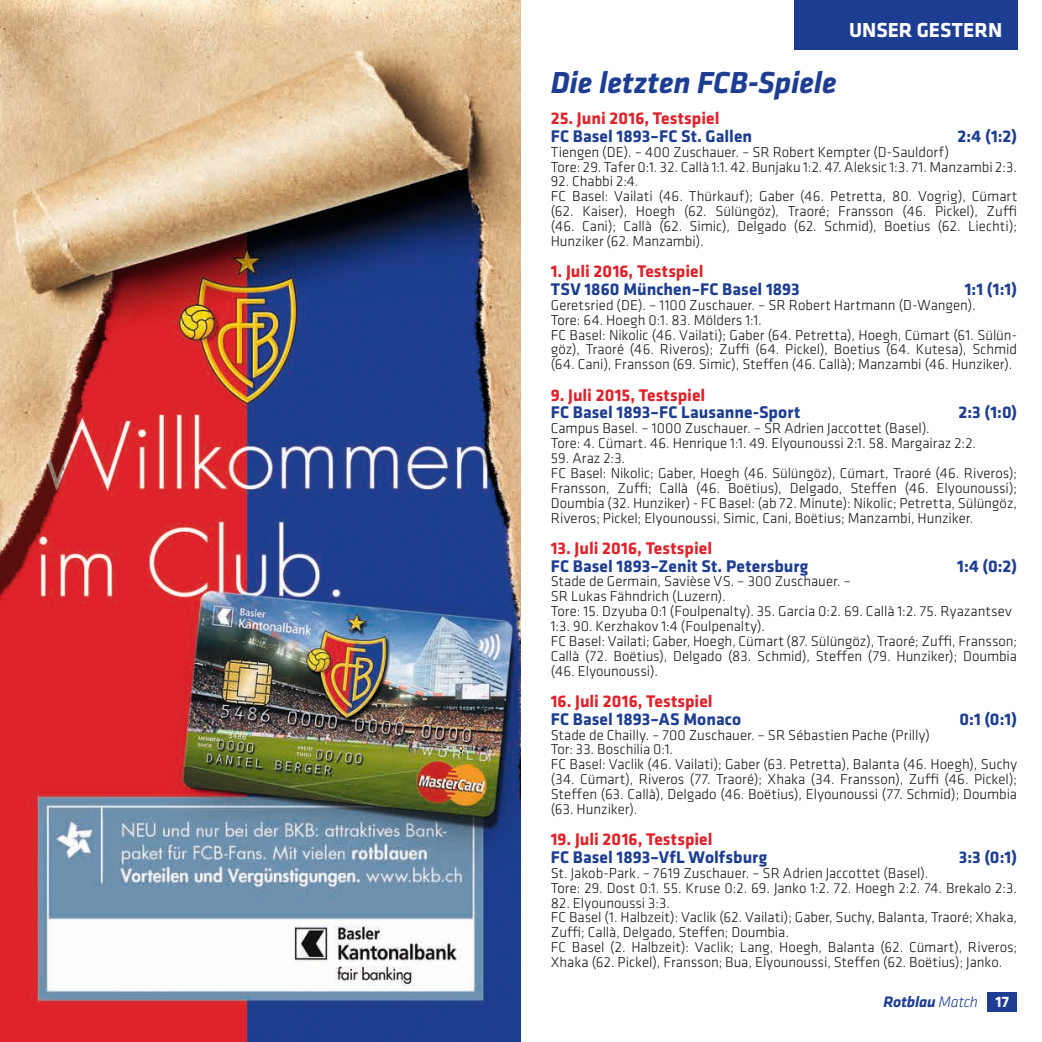
<style>
.page{position:relative;width:1042px;height:1042px;background:#fff}
.page>*{position:absolute;margin:0;border:0;box-sizing:border-box;transform-origin:0 0}
.t1{font:italic 700 31.5px "Klavika";letter-spacing:-.005em;color:#1c3d92}
.t2{font:700 21px "Klavika";letter-spacing:-.005em;color:#fff}
.t3{font:700 17.5px "Klavika";letter-spacing:.005em;color:#1c3d92}
.t4{font:700 17.5px "Klavika";color:#df222a}
.t5{font:italic 700 15.75px "Klavika";letter-spacing:-.015em;color:#1c3d92}
.t6{font:300 14.88px/14.9px "Klavika";color:#131413}
.s1{font-weight:300}
.s2{font-style:normal;color:#fff}
</style>
<div class="page">
<div style="left:987px;top:992px;width:30px;height:20px;background:#1c3d92"></div>
<img style="left:0;top:0;width:521px;height:1042px">
<div style="left:794px;top:0;width:223px;height:50px;background:#1c3d92"></div>
<h1 class="t1" style="left:551px;top:60px;width:287px">Die letzten FCB-Spiele</h1>
<h2 class="t2" style="left:849px;top:15px;width:154px">UNSER GESTERN</h2>
<p class="t4" style="left:551px;top:106px;width:170px">25. Juni 2016, Testspiel</p>
<p class="t3" style="left:551px;top:123px;width:203px">FC Basel 1893–FC St. Gallen</p>
<p class="t3" style="left:957px;top:123px;width:61px">2:4 (1:2)</p>
<p class="t6" style="left:551px;top:144px;width:468px">Tiengen (DE). – 400 Zuschauer. – SR Robert Kempter (D-Sauldorf)<br>Tore: 29. Tafer 0:1. 32. Callà 1:1. 42. Bunjaku 1:2. 47. Aleksic 1:3. 71. Manzambi 2:3.</p>
<p class="t6" style="left:551px;top:174px;width:468px">92. Chabbi 2:4.<br>FC Basel: Vailati (46. Thürkauf); Gaber (46. Petretta, 80. Vogrig), Cümart (62. Kaiser), Hoegh (62. Sülüngöz), Traoré; Fransson (46. Pickel), Zuffi (46. Cani); Callà (62. Simic), Delgado (62. Schmid), Boetius (62. Liechti); Hunziker (62. Manzambi).</p>
<p class="t4" style="left:551px;top:259px;width:154px">1. Juli 2016, Testspiel</p>
<p class="t3" style="left:551px;top:276px;width:250px">TSV 1860 München–FC Basel 1893</p>
<p class="t3" style="left:965px;top:276px;width:54px">1:1 (1:1)</p>
<p class="t6" style="left:551px;top:297px;width:468px">Geretsried (DE). – 1100 Zuschauer. – SR Robert Hartmann (D-Wangen).<br>Tore: 64. Hoegh 0:1. 83. Mölders 1:1.<br>FC Basel: Nikolic (46. Vailati); Gaber (64. Petretta), Hoegh, Cümart (61. Sülün&shy;göz), Traoré (46. Riveros); Zuffi (64. Pickel), Boetius (64. Kutesa), Schmid (64. Cani), Fransson (69. Simic), Steffen (46. Callà); Manzambi (46. Hunziker).</p>
<p class="t4" style="left:551px;top:382px;width:156px">9. Juli 2015, Testspiel</p>
<p class="t3" style="left:551px;top:400px;width:251px">FC Basel 1893–FC Lausanne-Sport</p>
<p class="t3" style="left:958px;top:400px;width:60px">2:3 (1:0)</p>
<p class="t6" style="left:551px;top:421px;width:427px">Campus Basel. – 1000 Zuschauer. – SR Adrien Jaccottet (Basel).<br>Tore: 4. Cümart. 46. Henrique 1:1. 49. Elyounoussi 2:1. 58. Margairaz 2:2.</p>
<p class="t6" style="left:551px;top:450px;width:468px">59. Araz 2:3.<br>FC Basel: Nikolic; Gaber, Hoegh (46. Sülüngöz), Cümart, Traoré (46. Riveros); Fransson, Zuffi; Callà (46. Boëtius), Delgado, Steffen (46. Elyounoussi); Doumbia (32. Hunziker) - FC Basel: (ab 72. Minute): Nikolic; Petretta, Sülüngöz, Riveros; Pickel; Elyounoussi, Simic, Cani, Boëtius; Manzambi, Hunziker.</p>
<p class="t4" style="left:551px;top:535px;width:163px">13. Juli 2016, Testspiel</p>
<p class="t3" style="left:551px;top:553px;width:259px">FC Basel 1893–Zenit St. Petersburg</p>
<p class="t3" style="left:957px;top:553px;width:61px">1:4 (0:2)</p>
<p class="t6" style="left:551px;top:574px;width:468px">Stade de Germain, Savièse VS. – 300 Zuschauer. –<br>SR Lukas Fähndrich (Luzern).<br>Tore: 15. Dzyuba 0:1 (Foulpenalty). 35. Garcia 0:2. 69. Callà 1:2. 75. Ryazantsev 1:3. 90. Kerzhakov 1:4 (Foulpenalty).<br>FC Basel: Vailati; Gaber, Hoegh, Cümart (87. Sülüngöz), Traoré; Zuffi, Fransson; Callà (72. Boëtius), Delgado (83. Schmid), Steffen (79. Hunziker); Doumbia (46. Elyounoussi).</p>
<p class="t4" style="left:551px;top:689px;width:163px">16. Juli 2016, Testspiel</p>
<p class="t3" style="left:551px;top:706px;width:192px">FC Basel 1893–AS Monaco</p>
<p class="t3" style="left:959px;top:706px;width:59px">0:1 (0:1)</p>
<p class="t6" style="left:551px;top:727px;width:468px">Stade de Chailly. – 700 Zuschauer. – SR Sébastien Pache (Prilly)<br>Tor: 33. Boschilia 0:1.<br>FC Basel: Vaclik (46. Vailati); Gaber (63. Petretta), Balanta (46. Hoegh), Suchy (34. Cümart), Riveros (77. Traoré); Xhaka (34. Fransson), Zuffi (46. Pickel); Steffen (63. Callà), Delgado (46. Boëtius), Elyounoussi (77. Schmid); Doumbia (63. Hunziker).</p>
<p class="t4" style="left:551px;top:827px;width:163px">19. Juli 2016, Testspiel</p>
<p class="t3" style="left:551px;top:844px;width:218px">FC Basel 1893–VfL Wolfsburg</p>
<p class="t3" style="left:959px;top:844px;width:60px">3:3 (0:1)</p>
<p class="t6" style="left:551px;top:865px;width:468px">St. Jakob-Park. – 7619 Zuschauer. – SR Adrien Jaccottet (Basel).<br>Tore: 29. Dost 0:1. 55. Kruse 0:2. 69. Janko 1:2. 72. Hoegh 2:2. 74. Brekalo 2:3.</p>
<p class="t6" style="left:551px;top:895px;width:468px">82. Elyounoussi 3:3.<br>FC Basel (1. Halbzeit): Vaclik (62. Vailati); Gaber, Suchy, Balanta, Traoré; Xhaka, Zuffi; Callà, Delgado, Steffen; Doumbia.<br>FC Basel (2. Halbzeit): Vaclik; Lang, Hoegh, Balanta (62. Cümart), Riveros; Xhaka (62. Pickel), Fransson; Bua, Elyounoussi, Steffen (62. Boëtius); Janko.</p>
<p class="t5" style="left:883px;top:990px;width:127px">Rotblau <span class="s1">Match</span> <span class="s2">17</span></p>
</div>
